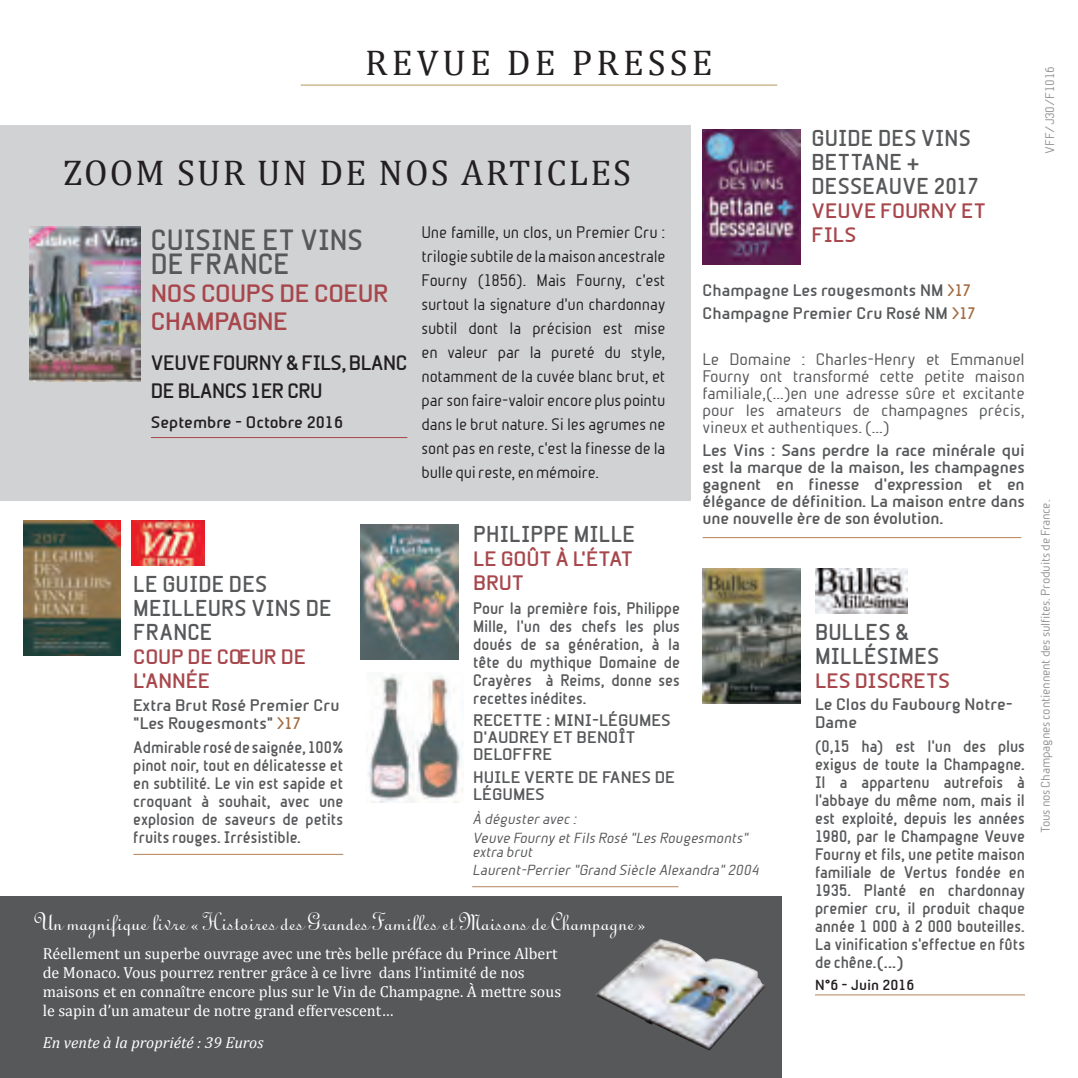
<style>
.page{position:relative;width:1078px;height:1078px;background:#fff}
.page>*{position:absolute;margin:0;border:0;box-sizing:border-box;transform-origin:0 0}
.t1{font:36px "Cambria";letter-spacing:.06em;color:#231f20}
.t2{font:36px "Cambria";letter-spacing:.115em;color:#231f20}
.t3{font:28px "Linoscript";letter-spacing:-.005em;color:#fff;scale:.95 1}
.t4{font:700 28px/24px "Beta Sans";color:#57585a;scale:.92 1}
.t5{font:700 24px/28px "Beta Sans";letter-spacing:-.02em;color:#a7474c}
.t6{font:700 22px/24px "Beta Sans";letter-spacing:.005em;color:#57585a;scale:.92 1}
.t7{font:700 20px/24px "Beta Sans";letter-spacing:-.005em;color:#a7474c}
.t8{font:700 20px/28px "Beta Sans";letter-spacing:-.03em;color:#231f20;scale:.95 1}
.t9{font:700 16px/18px "Beta Sans";color:#57585a;text-align:justify;scale:.9 1}
.t10{font:700 16px/17px "Beta Sans";color:#57585a}
.t11{font:16px/24px "Beta Sans";letter-spacing:-.01em;color:#231f20;text-align:justify;scale:.95 1}
.t12{font:16px/19.2px "Cambria";color:#fff}
.t13{font:16px/17px "Beta Sans";letter-spacing:-.01em;color:#57585a;text-align:justify}
.t14{font:italic 16px "Cambria";color:#fff}
.t15{font:700 16px "Beta Sans";color:#231f20}
.t16{font:italic 14px/19.6px "Beta Sans";color:#57585a}
.t17{font:700 14px "Beta Sans";color:#231f20}
.t18{font:12px "Beta Sans";letter-spacing:-.02em;color:#939598}
.s1{color:#a46b3f}
</style>
<div class="page">
<div style="left:0;top:125px;width:690px;height:375px;background:#d1d2d4"></div>
<div style="left:0;top:896px;width:781px;height:181px;background:#57585a"></div>
<img style="left:366px;top:674px;width:98px;height:128px">
<hr style="left:300px;top:85px;width:477px;height:1px;background:#b39758">
<hr style="left:151px;top:437px;width:256px;height:1px;background:#a7474c">
<hr style="left:133px;top:853px;width:210px;height:1px;background:#b5825b">
<img style="left:132px;top:520px;width:73px;height:46px">
<hr style="left:814px;top:994px;width:210px;height:1px;background:#b5825b">
<hr style="left:472px;top:886px;width:206px;height:1px;background:#b5825b">
<hr style="left:702px;top:537px;width:318px;height:1px;background:#b5825b">
<img style="left:815px;top:568px;width:92px;height:45px">
<img style="left:29px;top:227px;width:112px;height:154px">
<img style="left:23px;top:520px;width:98px;height:135px">
<img style="left:702px;top:568px;width:98px;height:135px">
<img style="left:361px;top:524px;width:97px;height:135px">
<img style="left:702px;top:129px;width:98px;height:135px">
<img style="left:595px;top:939px;width:170px;height:111px">
<h1 class="t2" style="left:365px;top:41px;width:349px">REVUE DE PRESSE</h1>
<h1 class="t1" style="left:63px;top:152px;width:569px">ZOOM SUR UN DE NOS ARTICLES</h1>
<h2 class="t4" style="left:151px;top:228px;width:232px">CUISINE ET VINS<br>DE FRANCE</h2>
<h3 class="t5" style="left:151px;top:279px;width:239px">NOS COUPS DE COEUR<br>CHAMPAGNE</h3>
<p class="t8" style="left:151px;top:348px;width:271px">VEUVE FOURNY &amp; FILS, BLANC<br>DE BLANCS 1ER CRU</p>
<p class="t15" style="left:151px;top:413px;width:194px">Septembre - Octobre 2016</p>
<p class="t11" style="left:421px;top:220px;width:258px">Une famille, un clos, un Premier Cru : trilogie subtile de la maison ancestrale Fourny (1856). Mais Fourny, c'est surtout la signature d'un chardonnay subtil dont la précision est mise en valeur par la pureté du style, notamment de la cuvée blanc brut, et par son faire-valoir encore plus pointu dans le brut nature. Si les agrumes ne sont pas en reste, c'est la finesse de la bulle qui reste, en mémoire.</p>
<h3 class="t6" style="left:811px;top:126px;width:183px">GUIDE DES VINS<br>BETTANE +<br>DESSEAUVE 2017</h3>
<p class="t7" style="left:811px;top:199px;width:176px">VEUVE FOURNY ET<br>FILS</p>
<p class="t10" style="left:702px;top:278px;width:274px;line-height:23.6px">Champagne Les rougesmonts NM <span class="s1">&gt;17<br></span>Champagne Premier Cru Rosé NM <span class="s1">&gt;17</span></p>
<p class="t13" style="left:702px;top:350px;width:323px">Le Domaine : Charles-Henry et Emmanuel Fourny ont transformé cette petite maison familiale,(...)en une adresse sûre et excitante pour les amateurs de champagnes précis, vineux et authentiques. (...)</p>
<p class="t10" style="left:702px;top:441px;width:323px;text-align:justify">Les Vins : Sans perdre la race minérale qui est la marque de la maison, les champagnes gagnent en finesse d'expression et en élégance de définition. La maison entre dans une nouvelle ère de son évolution.</p>
<h3 class="t6" style="left:133px;top:572px;width:217px">LE GUIDE DES<br>MEILLEURS VINS DE<br>FRANCE</h3>
<p class="t7" style="left:133px;top:645px;width:174px">COUP DE COEUR DE<br>L'ANNÉE</p>
<p class="t10" style="left:133px;top:696px;width:208px;line-height:18px">Extra Brut Rosé Premier Cru "Les Rougesmonts" <span class="s1">&gt;17</span></p>
<p class="t9" style="left:133px;top:737px;width:235px">Admirable rosé de saignée, 100% pinot noir, tout en délicatesse et en subtilité. Le vin est sapide et croquant à souhait, avec une explosion de saveurs de petits fruits rouges. Irrésistible.</p>
<h3 class="t6" style="left:473px;top:522px;width:177px">PHILIPPE MILLE</h3>
<p class="t7" style="left:473px;top:546px;width:161px">LE GOÛT À L'ÉTAT<br>BRUT</p>
<p class="t9" style="left:473px;top:598px;width:231px">Pour la première fois, Philippe Mille, l'un des chefs les plus doués de sa génération, à la tête du mythique Domaine de Crayères à Reims, donne ses recettes inédites.</p>
<p class="t10" style="left:473px;top:712px;width:199px">RECETTE : MINI-LÉGUMES<br>D'AUDREY ET BENOÎT<br>DELOFFRE</p>
<p class="t10" style="left:473px;top:768px;width:203px">HUILE VERTE DE FANES DE<br>LÉGUMES</p>
<p class="t16" style="left:473px;top:808px;width:277px">À déguster avec :<br>Veuve Fourny et Fils Rosé "Les Rougesmonts"</p>
<p class="t16" style="left:473px;top:843px;width:288px;line-height:17.6px">extra brut<br>Laurent-Perrier "Grand Siècle Alexandra" 2004</p>
<h2 class="t3" style="left:36px;top:906px;width:643px">Un magnifique livre «Histoires des Grandes Familles et Maisons de Champagne»</h2>
<p class="t12" style="left:43px;top:943px;width:520px">Réellement un superbe ouvrage avec une très belle préface du Prince Albert de Monaco. Vous pourrez rentrer grâce à ce livre dans l’intimité de nos maisons et en connaître encore plus sur le Vin de Champagne. À mettre sous le sapin d’un amateur de notre grand effervescent…</p>
<p class="t14" style="left:43px;top:1032px;width:222px">En vente à la propriété : 39 Euros</p>
<h3 class="t6" style="left:814px;top:619px;width:137px">BULLES &amp;<br>MILLÉSIMES</h3>
<p class="t7" style="left:814px;top:668px;width:136px">LES DISCRETS</p>
<p class="t10" style="left:814px;top:695px;width:199px;line-height:18px">Le Clos du Faubourg Notre-<br>Dame</p>
<p class="t9" style="left:814px;top:737px;width:235px">(0,15 ha) est l'un des plus exigus de toute la Champagne.<br>Il a appartenu autrefois à l'abbaye du même nom, mais il est exploité, depuis les années 1980, par le Champagne Veuve Fourny et fils, une petite maison familiale de Vertus fondée en 1935. Planté en chardonnay premier cru, il produit chaque année 1 000 à 2 000 bouteilles.<br>La vinification s'effectue en fûts de chêne.(...)</p>
<p class="t17" style="left:814px;top:976px;width:101px">N°6 - Juin 2016</p>
<p class="t18" style="left:1042px;top:154px;width:89px;rotate:-90deg">VFF/J30/F1016</p>
<p class="t18" style="left:1038px;top:832px;width:334px;rotate:-90deg">Tous nos Champagnes contiennent des sulfites. Produits de France.</p>
</div>
